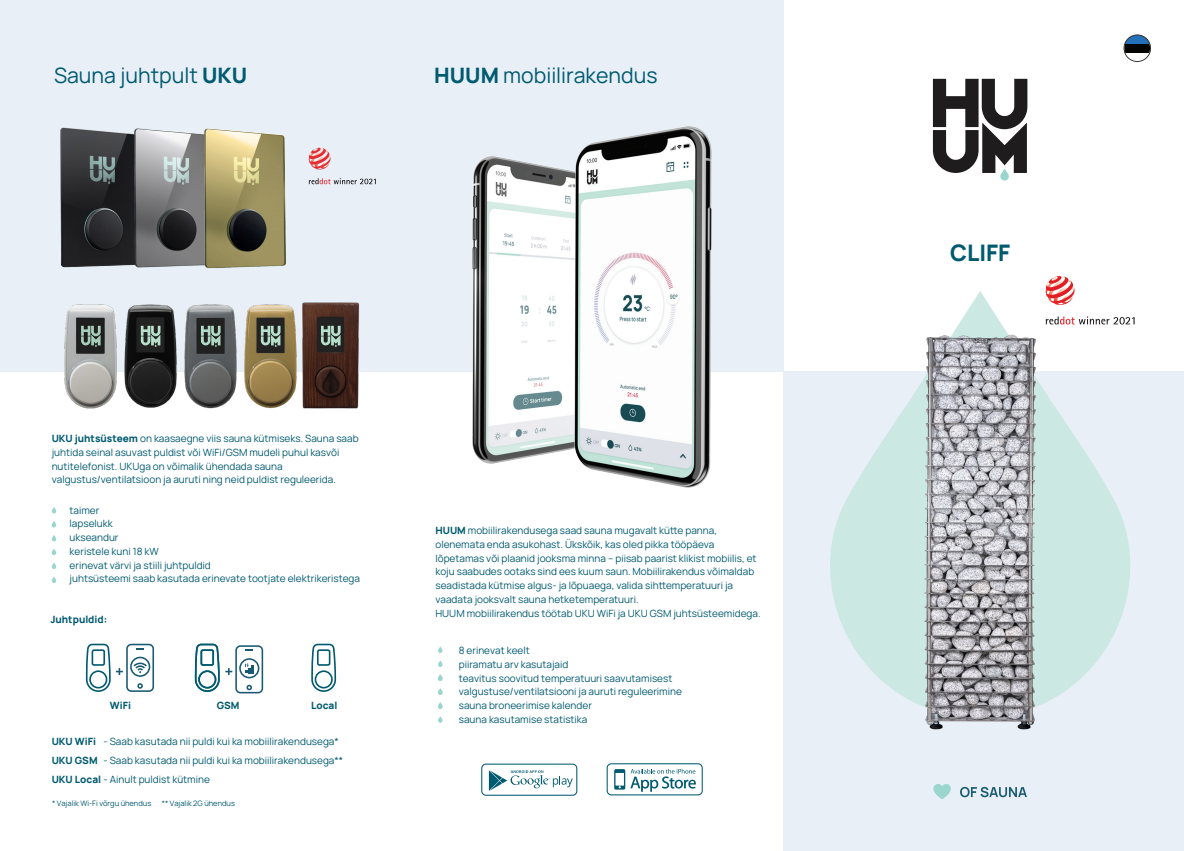
<style>
.page{position:relative;width:1184px;height:851px;background:#fff}
.page>*{position:absolute;margin:0;border:0;box-sizing:border-box;transform-origin:0 0}
.t1{font:800 22.75px "Manrope";color:#005a70}
.t2{font:21.25px "Manrope";color:#005a70}
.t3{font:10px/13.8px "Manrope";color:#005a70}
.t4{font:800 10px/18.8px "Manrope";color:#005a70}
.t5{font:7.5px "Manrope";color:#005a70}
.s1{font-weight:800}
.s2{font-weight:400}
</style>
<div class="page">
<div style="left:783px;top:371px;width:400px;height:479px;background:#e8eff6"></div>
<svg style="left:933px;top:79px;width:94px;height:102px"></svg>
<svg style="left:933px;top:785px;width:18px;height:14px"></svg>
<svg style="left:960px;top:786px;width:66px;height:11px"></svg>
<svg style="left:1123px;top:34px;width:28px;height:28px"></svg>
<svg style="left:1045px;top:276px;width:29px;height:24px"></svg>
<div style="left:0;top:0;width:783px;height:371px;background:#e8eff6"></div>
<img style="left:473px;top:156px;width:102px;height:307px">
<img style="left:575px;top:126px;width:136px;height:361px">
<svg style="left:606px;top:763px;width:96px;height:32px"></svg>
<svg style="left:481px;top:763px;width:96px;height:32px"></svg>
<svg style="left:438px;top:646px;width:5px;height:6px"></svg>
<svg style="left:438px;top:660px;width:5px;height:6px"></svg>
<svg style="left:438px;top:674px;width:5px;height:6px"></svg>
<svg style="left:438px;top:688px;width:5px;height:6px"></svg>
<svg style="left:438px;top:702px;width:5px;height:6px"></svg>
<svg style="left:438px;top:716px;width:5px;height:6px"></svg>
<svg style="left:51px;top:507px;width:6px;height:6px"></svg>
<svg style="left:51px;top:521px;width:6px;height:6px"></svg>
<svg style="left:51px;top:535px;width:6px;height:6px"></svg>
<svg style="left:51px;top:549px;width:6px;height:6px"></svg>
<svg style="left:51px;top:563px;width:6px;height:6px"></svg>
<svg style="left:51px;top:577px;width:6px;height:6px"></svg>
<svg style="left:85px;top:643px;width:69px;height:49px"></svg>
<div style="left:92px;top:649px;width:13px;height:16px;border:2px solid #005a70;border-radius:2px"></div>
<div style="left:89px;top:670px;width:18px;height:18px;border:2px solid #005a70;border-radius:50%"></div>
<svg style="left:194px;top:643px;width:69px;height:51px"></svg>
<div style="left:200px;top:649px;width:14px;height:16px;border:2px solid #005a70;border-radius:2px"></div>
<div style="left:198px;top:670px;width:18px;height:18px;border:2px solid #005a70;border-radius:50%"></div>
<svg style="left:311px;top:643px;width:26px;height:49px"></svg>
<div style="left:317px;top:649px;width:13px;height:16px;border:2px solid #005a70;border-radius:2px"></div>
<div style="left:315px;top:670px;width:18px;height:18px;border:2px solid #005a70;border-radius:50%"></div>
<img style="left:52px;top:302px;width:319px;height:107px">
<img style="left:60px;top:127px;width:32px;height:141px">
<img style="left:92px;top:128px;width:70px;height:140px">
<img style="left:162px;top:128px;width:174px;height:141px">
<svg style="left:309px;top:178px;width:67px;height:6px"></svg>
<svg style="left:309px;top:148px;width:21px;height:21px"></svg>
<img style="left:830px;top:300px;width:305px;height:485px">
<h2 class="t2" style="left:54px;top:60px;width:195px">Sauna juhtpult <span class="s1">UKU</span></h2>
<h2 class="t2" style="left:434px;top:60px;width:225px"><span class="s1">HUUM</span> mobiilirakendus</h2>
<p class="t3" style="left:52px;top:431px;width:308px"><span class="s1">UKU juhtsüsteem</span> on kaasaegne viis sauna kütmiseks. Sauna saab juhtida seinal asuvast puldist või WiFi/GSM mudeli puhul kasvõi nutitelefonist. UKUga on võimalik ühendada sauna valgustus/ventilatsioon ja auruti ning neid puldist reguleerida.</p>
<p class="t3" style="left:70px;top:502px;width:292px">taimer<br>lapselukk<br>ukseandur<br>keristele kuni 18 kW<br>erinevat värvi ja stiili juhtpuldid<br>juhtsüsteemi saab kasutada erinevate tootjate elektrikeristega</p>
<p class="t4" style="left:50px;top:609px;width:58px">Juhtpuldid:</p>
<p class="t4" style="left:110px;top:695px;width:23px">WiFi</p>
<p class="t4" style="left:217px;top:695px;width:24px">GSM</p>
<p class="t4" style="left:311px;top:695px;width:28px">Local</p>
<p class="t3" style="left:104px;top:734px;width:237px">- Saab kasutada nii puldi kui ka mobiilirakendusega*</p>
<p class="t3" style="left:104px;top:753px;width:241px">- Saab kasutada nii puldi kui ka mobiilirakendusega**</p>
<p class="t4" style="left:52px;top:731px;width:160px">UKU WiFi<br>UKU GSM<br>UKU Local <span class="s2">- Ainult puldist kütmine</span></p>
<p class="t5" style="left:52px;top:798px;width:101px">* Vajalik Wi-Fi võrgu ühendus</p>
<p class="t5" style="left:162px;top:798px;width:75px">** Vajalik 2G ühendus</p>
<p class="t3" style="left:435px;top:523px;width:326px"><span class="s1">HUUM</span> mobiilirakendusega saad sauna mugavalt kütte panna, olenemata enda asukohast. Ükskõik, kas oled pikka tööpäeva lõpetamas või plaanid jooksma minna – piisab paarist klikist mobiilis, et koju saabudes ootaks sind ees kuum saun. Mobiilirakendus võimaldab seadistada kütmise algus- ja lõpuaega, valida sihttemperatuuri ja vaadata jooksvalt sauna hetketemperatuuri.<br>HUUM mobiilirakendus töötab UKU WiFi ja UKU GSM juhtsüsteemidega.</p>
<p class="t3" style="left:459px;top:643px;width:224px">8 erinevat keelt<br>piiramatu arv kasutajaid<br>teavitus soovitud temperatuuri saavutamisest valgustuse/ventilatsiooni ja auruti reguleerimine sauna broneerimise kalender<br>sauna kasutamise statistika</p>
<h1 class="t1" style="left:950px;top:237px;width:62px">CLIFF</h1>
</div>
